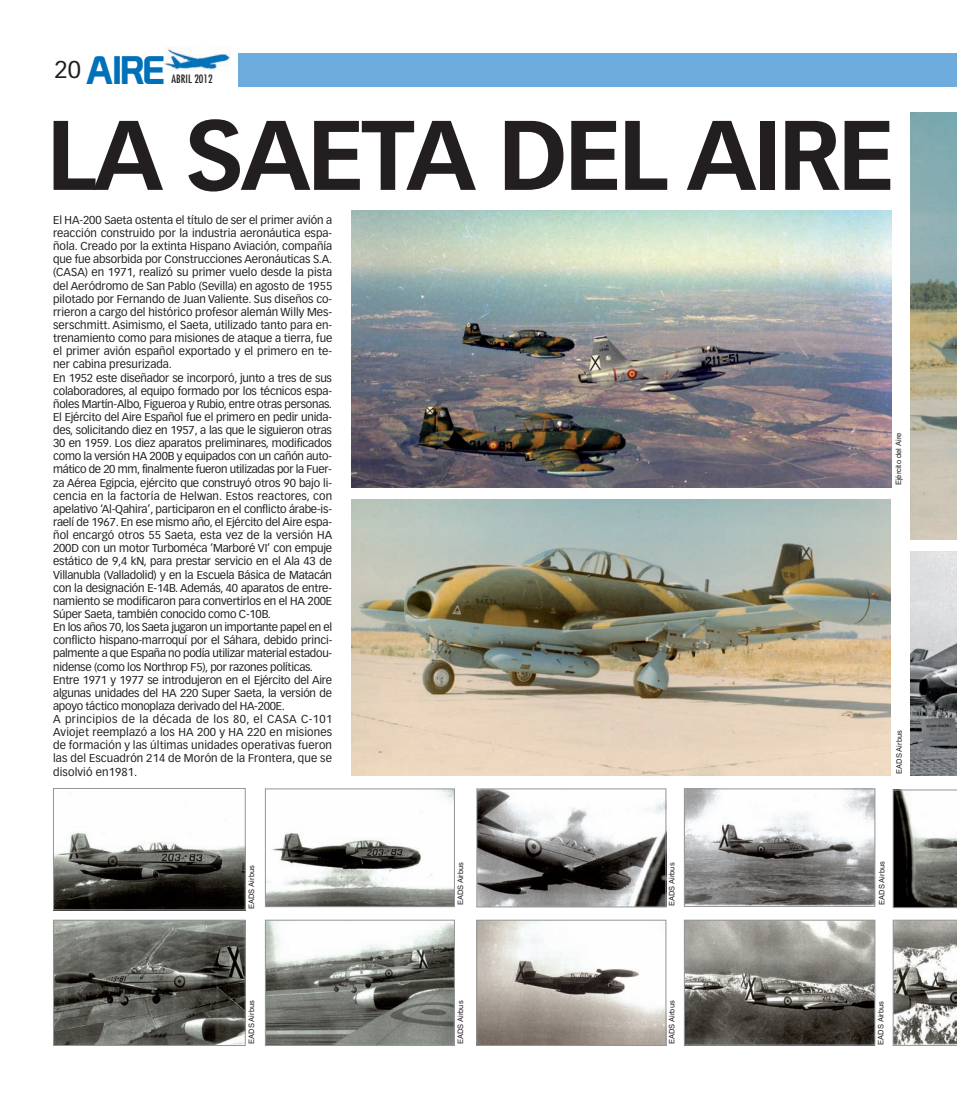
<style>
.page{position:relative;width:957px;height:1099px;background:#fff}
.page>*{position:absolute;margin:0;border:0;box-sizing:border-box;transform-origin:0 0}
.t1{font:700 96.88px "Vectora LH";letter-spacing:-.035em;color:#231f20}
.t2{font:38.88px "Prototype";color:#0070b8}
.t3{font:11.25px/13.1px "Vectora LH";letter-spacing:-.015em;color:#231f20}
.t4{font:condensed 11.25px "Futura";color:#231f20}
.t5{font:7.5px "Helvetica";color:#231f20}
</style>
<div class="page">
<img style="left:686px;top:790px;width:187px;height:114px">
<div style="left:684px;top:788px;width:191px;height:118px;border:1px solid #939598"></div>
<div style="left:239px;top:53px;width:718px;height:33px;background:#6eacdd"></div>
<img style="left:164px;top:47px;width:66px;height:24px">
<img style="left:267px;top:790px;width:186px;height:114px">
<div style="left:265px;top:788px;width:190px;height:118px;border:1px solid #939598"></div>
<svg style="left:893px;top:789px;width:64px;height:118px"></svg>
<img style="left:910px;top:551px;width:47px;height:225px">
<img style="left:351px;top:499px;width:539px;height:276px">
<img style="left:478px;top:790px;width:186px;height:115px">
<div style="left:476px;top:788px;width:190px;height:119px;border:1px solid #939598"></div>
<img style="left:55px;top:793px;width:188px;height:115px">
<div style="left:53px;top:788px;width:192px;height:122px;border:1px solid #939598"></div>
<img style="left:686px;top:921px;width:187px;height:122px">
<div style="left:684px;top:919px;width:191px;height:126px;border:1px solid #939598"></div>
<img style="left:267px;top:921px;width:186px;height:122px">
<div style="left:265px;top:919px;width:190px;height:126px;border:1px solid #939598"></div>
<svg style="left:893px;top:919px;width:64px;height:126px"></svg>
<img style="left:478px;top:921px;width:186px;height:122px">
<div style="left:476px;top:919px;width:190px;height:126px;border:1px solid #939598"></div>
<img style="left:55px;top:920px;width:191px;height:125px">
<div style="left:53px;top:919px;width:192px;height:126px;border:1px solid #939598"></div>
<img style="left:910px;top:112px;width:47px;height:427px">
<img style="left:351px;top:210px;width:540px;height:277px">
<h2 class="t2" style="left:54px;top:56px;width:112px"><sup>20</sup> AIRE</h2>
<p class="t4" style="left:172px;top:74px;width:43px">ABRIL 2012</p>
<h1 class="t1" style="left:46px;top:115px;width:850px">LA SAETA DEL AIRE</h1>
<p class="t3" style="left:53px;top:214px;width:281px">El HA-200 Saeta ostenta el título de ser el primer avión a reacción construido por la industria aeronáutica espa&shy;ñola. Creado por la extinta Hispano Aviación, compañía que fue absorbida por Construcciones Aeronáuticas S.A. (CASA) en 1971, realizó su primer vuelo desde la pista del Aeródromo de San Pablo (Sevilla) en agosto de 1955 pilotado por Fernando de Juan Valiente. Sus diseños co&shy;rrieron a cargo del histórico profesor alemán Willy Mes&shy;serschmitt. Asimismo, el Saeta, utilizado tanto para en&shy;trenamiento como para misiones de ataque a tierra, fue el primer avión español exportado y el primero en te&shy;ner cabina presurizada.<br>En 1952 este diseñador se incorporó, junto a tres de sus colaboradores, al equipo formado por los técnicos espa&shy;ñoles Martín-Albo, Figueroa y Rubio, entre otras personas.<br>El Ejército del Aire Español fue el primero en pedir unida&shy;des, solicitando diez en 1957, a las que le siguieron otras 30 en 1959. Los diez aparatos preliminares, modificados como la versión HA 200B y equipados con un cañón auto&shy;mático de 20 mm, finalmente fueron utilizadas por la Fuer&shy;za Aérea Egipcia, ejército que construyó otros 90 bajo li&shy;cencia en la factoría de Helwan. Estos reactores, con apelativo ‘Al-Qahira’, participaron en el conflicto árabe-is&shy;raelí de 1967. En ese mismo año, el Ejército del Aire espa&shy;ñol encargó otros 55 Saeta, esta vez de la versión HA 200D con un motor Turboméca ‘Marboré VI’ con empuje estático de 9,4 kN, para prestar servicio en el Ala 43 de Villanubla (Valladolid) y en la Escuela Básica de Matacán con la designación E-14B. Además, 40 aparatos de entre&shy;namiento se modificaron para convertirlos en el HA 200E Súper Saeta, también conocido como C-10B.<br>En los años 70, los Saeta jugaron un importante papel en el conflicto hispano-marroquí por el Sáhara, debido princi&shy;palmente a que España no podía utilizar material estadou&shy;nidense (como los Northrop F5), por razones políticas.<br>Entre 1971 y 1977 se introdujeron en el Ejército del Aire algunas unidades del HA 220 Super Saeta, la versión de apoyo táctico monoplaza derivado del HA-200E.<br>A principios de la década de los 80, el CASA C-101<br>Aviojet reemplazó a los HA 200 y HA 220 en misiones de formación y las últimas unidades operativas fueron las del Escuadrón 214 de Morón de la Frontera, que se disolvió en1981.</p>
<p class="t5" style="left:249px;top:908px;width:45px;rotate:-90deg">EADS Airbus</p>
<p class="t5" style="left:249px;top:1043px;width:45px;rotate:-90deg">EADS Airbus</p>
<p class="t5" style="left:896px;top:485px;width:54px;rotate:-90deg">Ejército del Aire</p>
<p class="t5" style="left:458px;top:905px;width:45px;rotate:-90deg">EADS Airbus</p>
<p class="t5" style="left:896px;top:774px;width:45px;rotate:-90deg">EADS Airbus</p>
<p class="t5" style="left:669px;top:906px;width:45px;rotate:-90deg">EADS Airbus</p>
<p class="t5" style="left:879px;top:904px;width:45px;rotate:-90deg">EADS Airbus</p>
<p class="t5" style="left:458px;top:1044px;width:45px;rotate:-90deg">EADS Airbus</p>
<p class="t5" style="left:669px;top:1044px;width:45px;rotate:-90deg">EADS Airbus</p>
<p class="t5" style="left:878px;top:1044px;width:45px;rotate:-90deg">EADS Airbus</p>
</div>
